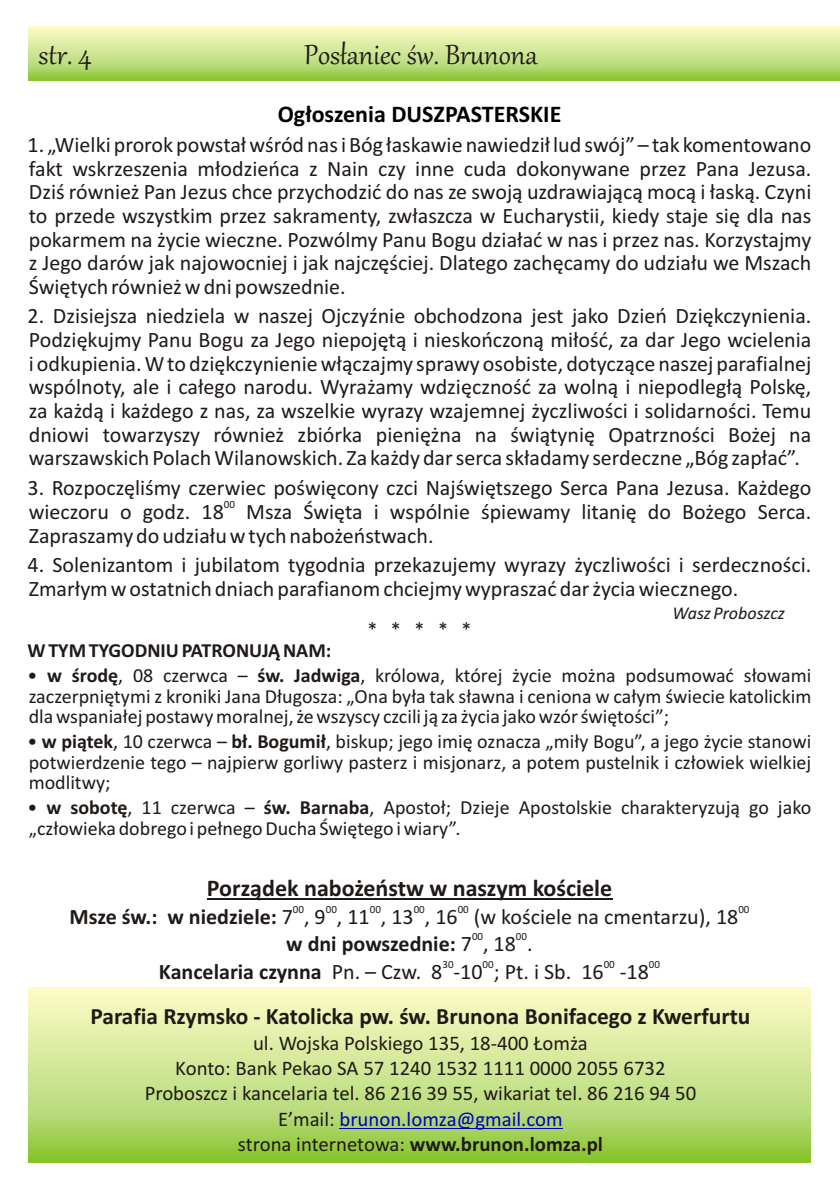
<style>
.page{position:relative;width:840px;height:1191px;background:#fff}
.page>*{position:absolute;margin:0;border:0;box-sizing:border-box;transform-origin:0 0}
.t1{font:34px "Gabriola";color:#1f1a17}
.t2{font:700 24px "Calibri";color:#1f1a17}
.t3{font:700 24px "Calibri";color:#000}
.t4{font:700 23.4px "Calibri";color:#1f1a17}
.t5{font:22px/23.6px "Calibri";color:#1f1a17;text-align:justify}
.t6{font:700 22px "Calibri";color:#1f1a17}
.t7{font:20.8px/25.4px "Calibri";color:#1f1a17;text-align:center}
.t8{font:20px/20.8px "Calibri";color:#1f1a17;text-align:justify}
.t9{font:700 20px "Calibri";color:#1f1a17}
.t10{font:italic 18px "Calibri";color:#1f1a17}
.t11{font:11px "Calibri";color:#1f1a17}
.s1{font-weight:700}
.s2{font-weight:400}
.s3{color:#0000c4}
</style>
<div class="page">
<svg style="left:29px;top:26px;width:810px;height:55px"></svg>
<svg style="left:29px;top:987px;width:781px;height:175px"></svg>
<hr style="left:339px;top:1127px;width:223px;height:1px;background:#0000c4">
<hr style="left:207px;top:898px;width:404px;height:1px;background:#1f1a17">
<h1 class="t1" style="left:39px;top:41px;width:55px">str. 4</h1>
<h1 class="t1" style="left:304px;top:41px;width:235px">Pos³aniec œw. Brunona</h1>
<p class="t3" style="left:277px;top:104px;width:285px">Og³oszenia DUSZPASTERSKIE</p>
<p class="t5" style="left:28px;top:135px;width:784px">1. „Wielki prorok powsta³ wœród nas i Bóg ³askawie nawiedzi³ lud swój” – tak komentowano fakt wskrzeszenia m³odzieñca z Nain czy inne cuda dokonywane przez Pana Jezusa.<br>Dziœ równie¿ Pan Jezus chce przychodziæ do nas ze swoj¹ uzdrawiaj¹c¹ moc¹ i ³ask¹. Czyni to przede wszystkim przez sakramenty, zw³aszcza w Eucharystii, kiedy staje siê dla nas pokarmem na ¿ycie wieczne. Pozwólmy Panu Bogu dzia³aæ w nas i przez nas. Korzystajmy z Jego darów jak najowocniej i jak najczêœciej. Dlatego zachêcamy do udzia³u we Mszach Œwiêtych równie¿ w dni powszednie.</p>
<p class="t5" style="left:28px;top:306px;width:785px">2. Dzisiejsza niedziela w naszej OjczyŸnie obchodzona jest jako Dzieñ Dziêkczynienia.<br>Podziêkujmy Panu Bogu za Jego niepojêt¹ i nieskoñczon¹ mi³oœæ, za dar Jego wcielenia i odkupienia. W to dziêkczynienie w³¹czajmy sprawy osobiste, dotycz¹ce naszej parafialnej wspólnoty, ale i ca³ego narodu. Wyra¿amy wdziêcznoœæ za woln¹ i niepodleg³¹ Polskê, za ka¿d¹ i ka¿dego z nas, za wszelkie wyrazy wzajemnej ¿yczliwoœci i solidarnoœci. Temu dniowi towarzyszy równie¿ zbiórka pieniê¿na na œwi¹tyniê Opatrznoœci Bo¿ej na warszawskich Polach Wilanowskich. Za ka¿dy dar serca sk³adamy serdeczne „Bóg zap³aæ”.</p>
<p class="t5" style="left:28px;top:477px;width:784px">3. Rozpoczêliœmy czerwiec poœwiêcony czci Najœwiêtszego Serca Pana Jezusa. Ka¿dego wieczoru o godz. 18 Msza Œwiêta i wspólnie œpiewamy litaniê do Bo¿ego Serca.<br>Zapraszamy do udzia³u w tych nabo¿eñstwach.</p>
<p class="t5" style="left:27px;top:555px;width:785px">4. Solenizantom i jubilatom tygodnia przekazujemy wyrazy ¿yczliwoœci i serdecznoœci.<br>Zmar³ym w ostatnich dniach parafianom chciejmy wypraszaæ dar ¿ycia wiecznego.</p>
<p class="t10" style="left:672px;top:605px;width:114px">Wasz Proboszcz</p>
<p class="t8" style="left:367px;top:620px;width:106px">* * * * *</p>
<p class="t9" style="left:27px;top:642px;width:305px">W TYM TYGODNIU PATRONUJ¥ NAM:</p>
<p class="t8" style="left:27px;top:666px;width:785px">• <span class="s1">w œrodê</span>, 08 czerwca – <span class="s1">œw. Jadwiga</span>, królowa, której ¿ycie mo¿na podsumowaæ s³owami zaczerpniêtymi z kroniki Jana D³ugosza: „Ona by³a tak s³awna i ceniona w ca³ym œwiecie katolickim dla wspania³ej postawy moralnej, ¿e wszyscy czcili j¹ za ¿ycia jako wzór œwiêtoœci”;</p>
<p class="t8" style="left:27px;top:732px;width:785px">• <span class="s1">w pi¹tek</span>, 10 czerwca – <span class="s1">b³. Bogumi³</span>, biskup; jego imiê oznacza „mi³y Bogu”, a jego ¿ycie stanowi potwierdzenie tego – najpierw gorliwy pasterz i misjonarz, a potem pustelnik i cz³owiek wielkiej modlitwy;</p>
<p class="t11" style="left:224px;top:499px;width:13px">00</p>
<p class="t8" style="left:27px;top:798px;width:784px">• <span class="s1">w sobotê</span>, 11 czerwca – <span class="s1">œw. Barnaba</span>, Aposto³; Dzieje Apostolskie charakteryzuj¹ go jako „cz³owieka dobrego i pe³nego Ducha Œwiêtego i wiary”.</p>
<p class="t2" style="left:207px;top:878px;width:406px">Porz¹dek nabo¿eñstw w naszym koœciele</p>
<p class="t11" style="left:293px;top:904px;width:13px">00</p>
<p class="t11" style="left:325px;top:904px;width:13px">00</p>
<p class="t11" style="left:369px;top:904px;width:13px">00</p>
<p class="t11" style="left:413px;top:904px;width:13px">00</p>
<p class="t11" style="left:738px;top:904px;width:13px">00</p>
<p class="t11" style="left:457px;top:904px;width:13px">00</p>
<p class="t5" style="left:69px;top:906px;width:670px"><span class="s1">Msze œw.: w niedziele:</span> 7 , 9 , 11 , 13 , 16 (w koœciele na cmentarzu), 18</p>
<p class="t11" style="left:471px;top:932px;width:13px">00</p>
<p class="t11" style="left:515px;top:932px;width:13px">00</p>
<p class="t6" style="left:286px;top:934px;width:248px">w dni powszednie: <span class="s2">7 , 18 .</span></p>
<p class="t11" style="left:442px;top:959px;width:13px">30</p>
<p class="t11" style="left:482px;top:959px;width:13px">00</p>
<p class="t11" style="left:603px;top:959px;width:13px">00</p>
<p class="t11" style="left:648px;top:959px;width:13px">00</p>
<p class="t5" style="left:159px;top:961px;width:491px"><span class="s1">Kancelaria czynna</span> Pn. – Czw. 8 -10 ; Pt. i Sb. 16 -18</p>
<p class="t4" style="left:90px;top:1006px;width:661px">Parafia Rzymsko - Katolicka pw. œw. Brunona Bonifacego z Kwerfurtu</p>
<p class="t7" style="left:145px;top:1031px;width:553px">ul. Wojska Polskiego 135, 18-400 £om¿a<br>Konto: Bank Pekao SA 57 1240 1532 1111 0000 2055 6732<br>Proboszcz i kancelaria tel. 86 216 39 55, wikariat tel. 86 216 94 50<br>E’mail: <span class="s3">brunon.lomza@gmail.com<br></span>strona internetowa: <span class="s1">www.brunon.lomza.pl</span></p>
</div>
